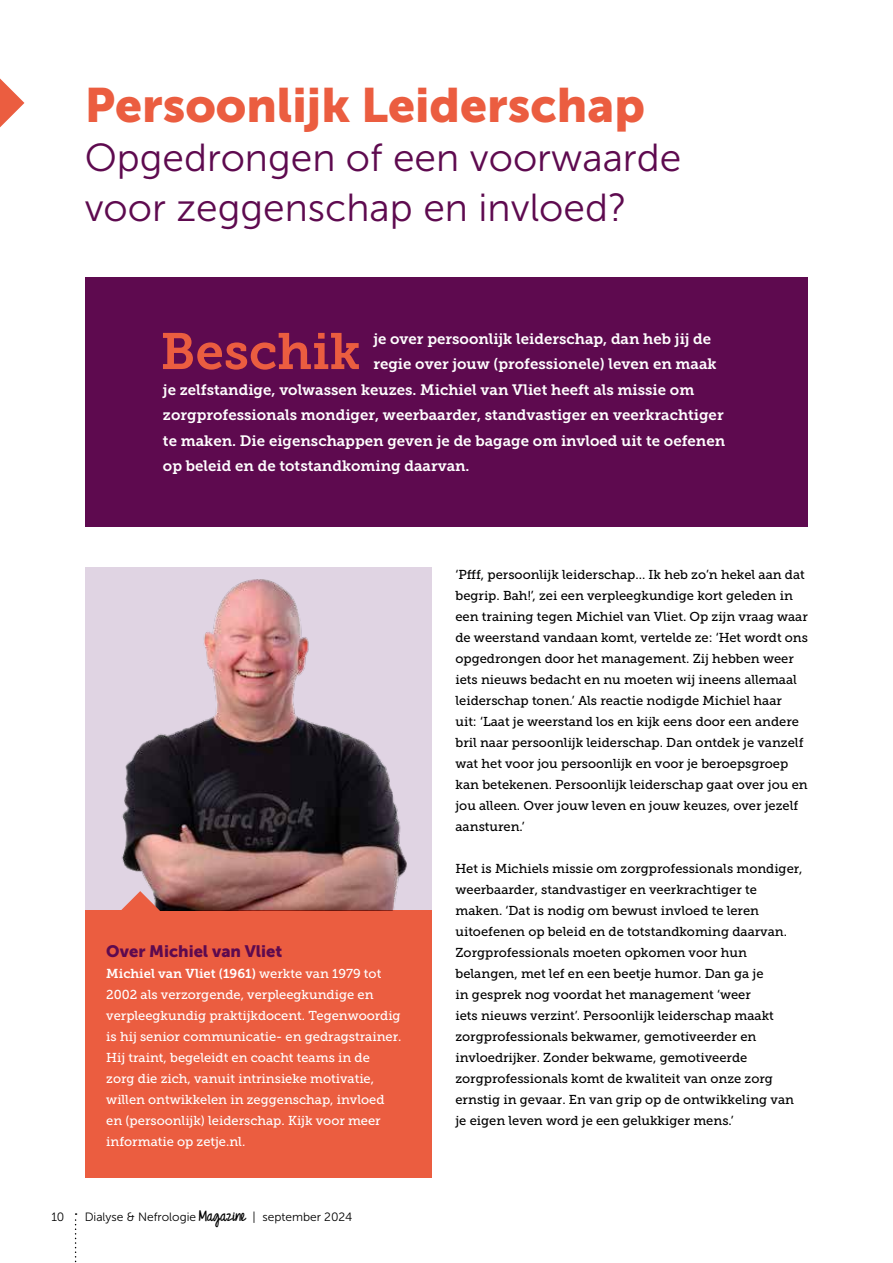
<style>
.page{position:relative;width:893px;height:1263px;background:#fff}
.page>*{position:absolute;margin:0;border:0;box-sizing:border-box;transform-origin:0 0}
.t1{font:50.85px "Museo Slab 700";color:#eb5d40}
.t2{font:48px "Museo Sans 900";color:#eb5d40}
.t3{font:39px/49.5px "Museo Sans 300";color:#5e0a4f}
.t4{font:16.5px "Museo Sans 900";color:#5e0a4f}
.t5{font:15px "Museo Slab 700";color:#fff}
.t6{font:12.9px/21px "Museo Slab 500";color:#000}
.t7{font:12.9px/21px "Museo Slab 500";color:#fff}
.t8{font:12.9px "Museo Slab 700";color:#fff}
.t9{font:12px "Museo Sans 300";color:#000}
.s1{font-family:"Museo Slab 500"}
.s2{font-family:"Just Realize";font-weight:700;font-size:13.5px}
</style>
<div class="page">
<svg style="left:75px;top:1213px;width:2px;height:50px"></svg>
<div style="left:85px;top:277px;width:723px;height:249px;background:#5e0a4f"></div>
<svg style="left:0;top:78px;width:24px;height:49px"></svg>
<img style="left:85px;top:567px;width:347px;height:343px">
<div style="left:85px;top:910px;width:347px;height:268px;background:#eb5d40"></div>
<svg style="left:92px;top:891px;width:96px;height:20px;background:#b48383"></svg>
<h2 class="t2" style="left:85px;top:77px;width:562px">Persoonlijk Leiderschap</h2>
<h3 class="t3" style="left:85px;top:133px;width:598px">Opgedrongen of een voorwaarde voor zeggenschap en invloed?</h3>
<h1 class="t1" style="left:160px;top:323px;width:202px">Beschik</h1>
<p class="t5" style="left:373px;top:330px;width:339px">je over persoonlijk leiderschap, dan heb jij de</p>
<p class="t5" style="left:373px;top:355px;width:345px">regie over jouw (professionele) leven en maak</p>
<p class="t5" style="left:163px;top:381px;width:533px">je zelfstandige, volwassen keuzes. Michiel van Vliet heeft als missie om</p>
<p class="t5" style="left:163px;top:406px;width:562px">zorgprofessionals mondiger, weerbaarder, standvastiger en veerkrachtiger</p>
<p class="t5" style="left:163px;top:432px;width:564px">te maken. Die eigenschappen geven je de bagage om invloed uit te oefenen</p>
<p class="t5" style="left:163px;top:457px;width:308px">op beleid en de totstandkoming daarvan.</p>
<p class="t4" style="left:106px;top:942px;width:178px">Over Michiel van Vliet</p>
<p class="t8" style="left:106px;top:966px;width:277px">Michiel van Vliet (1961) <span class="s1">werkte van 1979 tot</span></p>
<p class="t7" style="left:106px;top:984px;width:297px">2002 als verzorgende, verpleegkundige en verpleegkundig praktijkdocent. Tegenwoordig is hij senior communicatie- en gedragstrainer.<br>Hij traint, begeleidt en coacht teams in de<br>zorg die zich, vanuit intrinsieke motivatie, willen ontwikkelen in zeggenschap, invloed en (persoonlijk) leiderschap. Kijk voor meer informatie op zetje.nl.</p>
<p class="t9" style="left:51px;top:1211px;width:15px">10</p>
<p class="t9" style="left:85px;top:1211px;width:269px">Dialyse &amp; Nefrologie <span class="s2">Magazine</span> | september 2024</p>
<p class="t6" style="left:455px;top:564px;width:354px">‘Pfff, persoonlijk leiderschap… Ik heb zo’n hekel aan dat begrip. Bah!’, zei een verpleegkundige kort geleden in een training tegen Michiel van Vliet. Op zijn vraag waar de weerstand vandaan komt, vertelde ze: ‘Het wordt ons opgedrongen door het management. Zij hebben weer iets nieuws bedacht en nu moeten wij ineens allemaal leiderschap tonen.’ Als reactie nodigde Michiel haar<br>uit: ‘Laat je weerstand los en kijk eens door een andere bril naar persoonlijk leiderschap. Dan ontdek je vanzelf wat het voor jou persoonlijk en voor je beroepsgroep kan betekenen. Persoonlijk leiderschap gaat over jou en jou alleen. Over jouw leven en jouw keuzes, over jezelf aansturen.’</p>
<p class="t6" style="left:455px;top:858px;width:349px">Het is Michiels missie om zorgprofessionals mondiger, weerbaarder, standvastiger en veerkrachtiger te maken. ‘Dat is nodig om bewust invloed te leren uitoefenen op beleid en de totstandkoming daarvan.<br>Zorgprofessionals moeten opkomen voor hun belangen, met lef en een beetje humor. Dan ga je<br>in gesprek nog voordat het management ‘weer<br>iets nieuws verzint’. Persoonlijk leiderschap maakt zorgprofessionals bekwamer, gemotiveerder en invloedrijker. Zonder bekwame, gemotiveerde zorgprofessionals komt de kwaliteit van onze zorg ernstig in gevaar. En van grip op de ontwikkeling van je eigen leven word je een gelukkiger mens.’</p>
</div>
